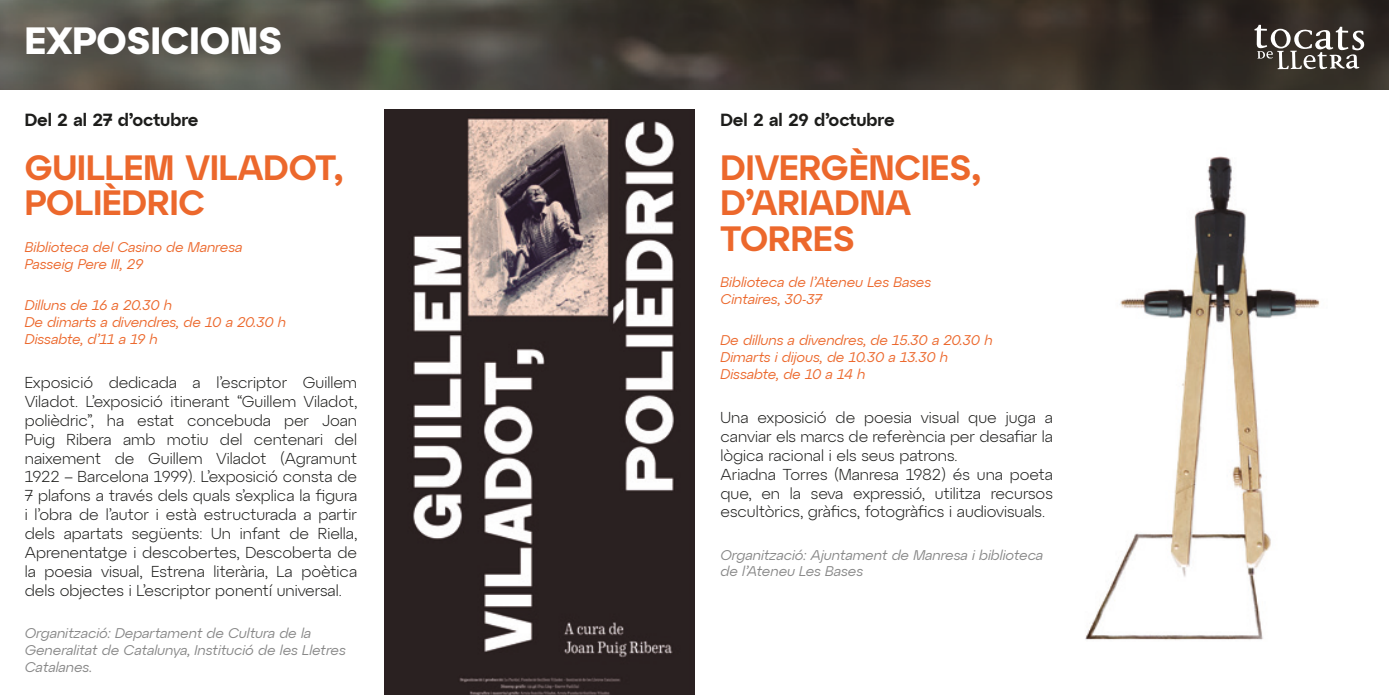
<style>
.page{position:relative;width:1389px;height:695px;background:#fff}
.page>*{position:absolute;margin:0;border:0;box-sizing:border-box;transform-origin:0 0}
.t1{font:700 37.8px "Atyp Display";color:#fff}
.t2{font:600 35px/35px "Atyp Display";color:#ec682c}
.t3{font:600 17.5px "Atyp Display";color:#1d1d1b}
.t4{font:300 15.75px/18.9px "Atyp Display";color:#1d1d1b;text-align:justify}
.t5{font:italic 14px/16.6px "Atyp Display";color:#ec682c}
.t6{font:italic 14px/16.8px "Atyp Display";color:#878787}
</style>
<div class="page">
<img style="left:0;top:0;width:1389px;height:89px">
<svg style="left:1255px;top:25px;width:109px;height:47px"></svg>
<img style="left:384px;top:109px;width:310px;height:585px">
<img style="left:1085px;top:156px;width:235px;height:484px">
<h1 class="t1" style="left:25px;top:12px;width:259px">EXPOSICIONS</h1>
<p class="t3" style="left:25px;top:106px;width:175px">Del 2 al 27 d’octubre</p>
<h2 class="t2" style="left:25px;top:149px;width:320px">GUILLEM VILADOT,<br>POLIÈDRIC</h2>
<p class="t5" style="left:25px;top:238px;width:219px">Biblioteca del Casino de Manresa<br>Passeig Pere III, 29</p>
<p class="t5" style="left:25px;top:296px;width:263px">Dilluns de 16 a 20.30 h<br>De dimarts a divendres, de 10 a 20.30 h<br>Dissabte, d’11 a 19 h</p>
<p class="t4" style="left:25px;top:372px;width:334px">Exposició dedicada a l’escriptor Guillem Viladot. L’exposició itinerant “Guillem Viladot, polièdric”, ha estat concebuda per Joan Puig Ribera amb motiu del centenari del naixement de Guillem Viladot (Agramunt 1922 – Barcelona 1999). L’exposició consta de 7 plafons a través dels quals s’explica la figura i l’obra de l’autor i està estructurada a partir dels apartats següents: Un infant de Riella, Aprenentatge i descobertes, Descoberta de la poesia visual, Estrena literària, La poètica dels objectes i L’escriptor ponentí universal.</p>
<p class="t6" style="left:25px;top:623px;width:323px">Organització: Departament de Cultura de la<br>Generalitat de Catalunya, Institució de les Lletres<br>Catalanes.</p>
<p class="t3" style="left:721px;top:106px;width:176px">Del 2 al 29 d’octubre</p>
<h2 class="t2" style="left:721px;top:149px;width:261px">DIVERGÈNCIES,<br>D’ARIADNA<br>TORRES</h2>
<p class="t5" style="left:721px;top:273px;width:212px">Biblioteca de l’Ateneu Les Bases<br>Cintaires, 30-37</p>
<p class="t5" style="left:721px;top:331px;width:274px">De dilluns a divendres, de 15.30 a 20.30 h<br>Dimarts i dijous, de 10.30 a 13.30 h<br>Dissabte, de 10 a 14 h</p>
<p class="t4" style="left:721px;top:407px;width:334px;text-align:left">Una exposició de poesia visual que juga a canviar els marcs de referència per desafiar la lògica racional i els seus patrons.<br>Ariadna Torres (Manresa 1982) és una poeta que, en la seva expressió, utilitza recursos escultòrics, gràfics, fotogràfics i audiovisuals.</p>
<p class="t6" style="left:721px;top:545px;width:324px">Organització: Ajuntament de Manresa i biblioteca de l’Ateneu Les Bases</p>
</div>
